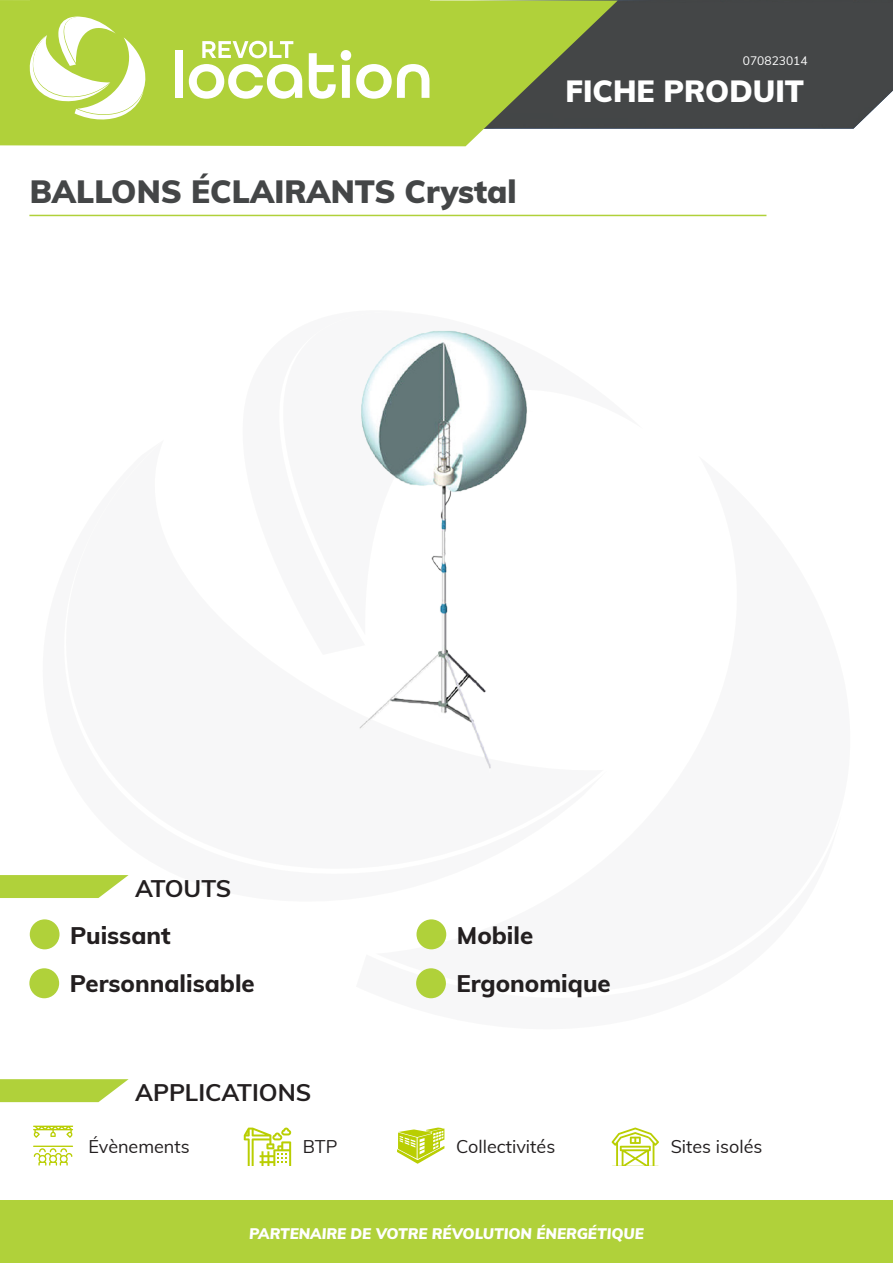
<style>
.page{position:relative;width:893px;height:1263px;background:#fff}
.page>*{position:absolute;margin:0;border:0;box-sizing:border-box;transform-origin:0 0}
.t1{font:900 31.5px "Muli";color:#444647}
.t2{font:900 30px "Muli";color:#fff}
.t3{font:800 24px "Muli";color:#231f20}
.t4{font:700 24px "Muli";color:#231f20}
.t5{font:18px "Muli";color:#231f20}
.t6{font:italic 900 15px "Muli";color:#fff}
.t7{font:12px "Muli";color:#fff}
</style>
<div class="page">
<div style="left:618px;top:0;width:275px;height:129px;background:#444647"></div>
<svg style="left:0;top:0;width:618px;height:146px;background:#9bb24b"></svg>
<div style="left:30px;top:0;width:399px;height:136px;background:#b0d13a"></div>
<svg style="left:202px;top:41px;width:91px;height:17px"></svg>
<div style="left:175px;top:50px;width:7px;height:48px;background:#fff"></div>
<svg style="left:189px;top:64px;width:113px;height:35px"></svg>
<svg style="left:309px;top:50px;width:120px;height:49px"></svg>
<svg style="left:30px;top:17px;width:116px;height:102px"></svg>
<hr style="left:29px;top:215px;width:737px;height:1px;background:#b0d13a">
<img style="left:359px;top:330px;width:168px;height:439px">
<div style="left:30px;top:919px;width:30px;height:30px;background:#b0d13a;border-radius:50%"></div>
<div style="left:29px;top:968px;width:30px;height:30px;background:#b0d13a;border-radius:50%"></div>
<div style="left:416px;top:919px;width:30px;height:30px;background:#b0d13a;border-radius:50%"></div>
<div style="left:416px;top:968px;width:30px;height:30px;background:#b0d13a;border-radius:50%"></div>
<svg style="left:33px;top:1125px;width:40px;height:13px"></svg>
<svg style="left:33px;top:1145px;width:40px;height:20px"></svg>
<svg style="left:244px;top:1127px;width:47px;height:38px"></svg>
<svg style="left:397px;top:1127px;width:47px;height:37px"></svg>
<svg style="left:612px;top:1127px;width:47px;height:38px"></svg>
<div style="left:1px;top:1200px;width:892px;height:63px;background:#b0d13a"></div>
<svg style="left:0;top:875px;width:129px;height:23px;background:#b9d652"></svg>
<svg style="left:0;top:1079px;width:129px;height:23px;background:#b9d652"></svg>
<p class="t7" style="left:743px;top:52px;width:66px">070823014</p>
<p class="t1" style="left:30px;top:168px;width:488px">BALLONS ÉCLAIRANTS Crystal</p>
<p class="t2" style="left:566px;top:70px;width:240px">FICHE PRODUIT</p>
<p class="t4" style="left:135px;top:870px;width:98px">ATOUTS</p>
<p class="t3" style="left:70px;top:917px;width:102px">Puissant</p>
<p class="t3" style="left:70px;top:966px;width:187px">Personnalisable</p>
<p class="t3" style="left:457px;top:917px;width:78px">Mobile</p>
<p class="t3" style="left:457px;top:966px;width:156px">Ergonomique</p>
<p class="t4" style="left:135px;top:1075px;width:178px">APPLICATIONS</p>
<p class="t5" style="left:88px;top:1133px;width:103px">Évènements</p>
<p class="t5" style="left:303px;top:1133px;width:36px">BTP</p>
<p class="t5" style="left:456px;top:1133px;width:101px">Collectivités</p>
<p class="t5" style="left:671px;top:1133px;width:93px">Sites isolés</p>
<p class="t6" style="left:249px;top:1223px;width:396px">PARTENAIRE DE VOTRE RÉVOLUTION ÉNERGÉTIQUE</p>
</div>
